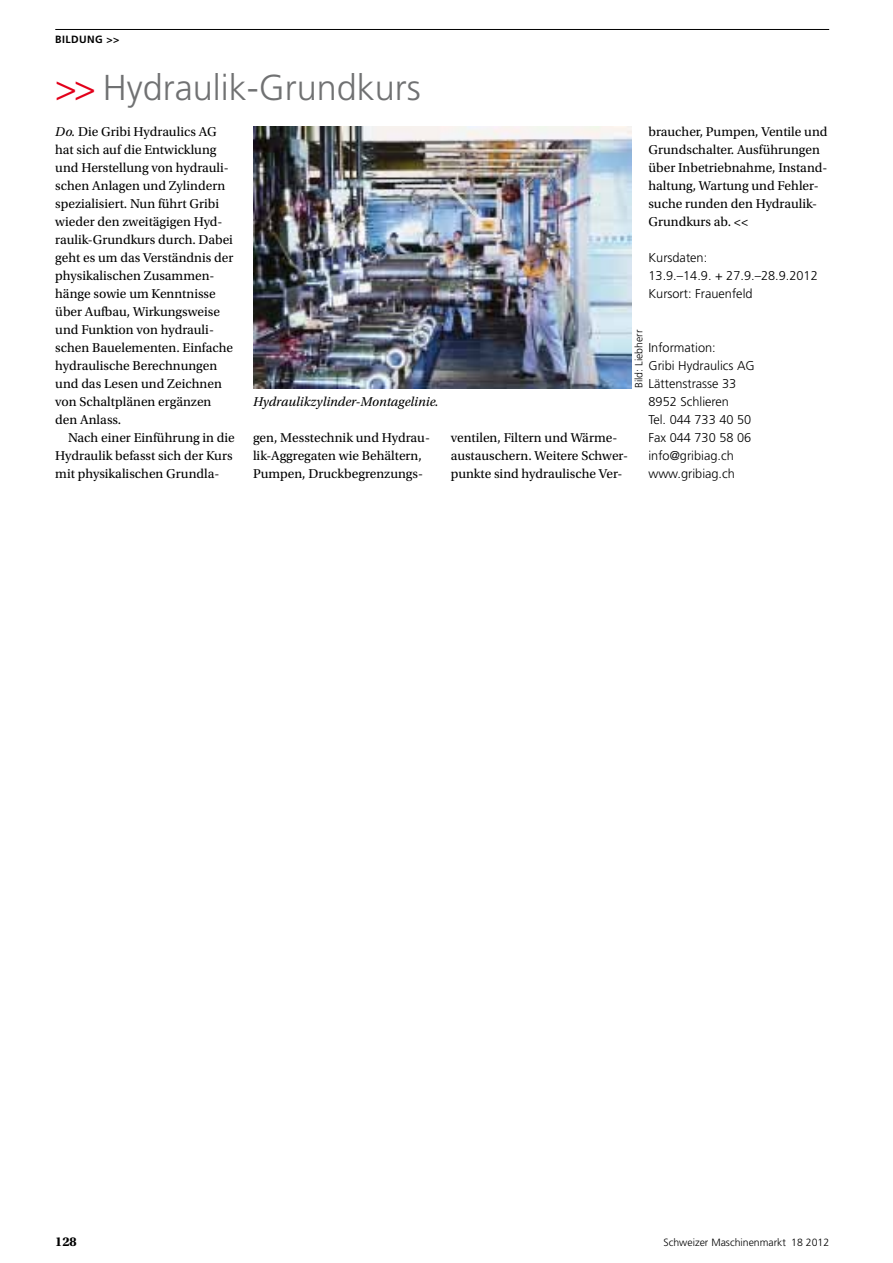
<style>
.page{position:relative;width:893px;height:1263px;background:#fff}
.page>*{position:absolute;margin:0;border:0;box-sizing:border-box;transform-origin:0 0}
.t1{font:300 36px "Frutiger LT Std";color:#707172}
.t2{font:13.5px/18px "Utopia Std";color:#000}
.t3{font:italic 13.5px "Utopia Std";color:#000}
.t4{font:700 13.5px "Utopia Std";color:#000}
.t5{font:300 12.75px/18px "Frutiger LT Std";color:#000}
.t6{font:300 10.5px "Frutiger LT Std";color:#000}
.t7{font:700 10.5px "Frutiger LT Std";letter-spacing:.04em;color:#000}
.s1{color:#e2001a}
.s2{font-style:italic}
</style>
<div class="page">
<hr style="left:55px;top:29px;width:774px;height:1px;background:#000">
<img style="left:253px;top:126px;width:378px;height:262px">
<p class="t7" style="left:55px;top:33px;width:66px">Bildung &gt;&gt;</p>
<h1 class="t1" style="left:55px;top:67px;width:367px"><span class="s1">&gt;&gt;</span> Hydraulik-Grundkurs</h1>
<p class="t2" style="left:55px;top:123px;width:180px"><span class="s2">Do.</span> Die Gribi Hydraulics AG hat sich auf die Entwicklung und Herstellung von hydrauli&shy;schen Anlagen und Zylindern spezialisiert. Nun führt Gribi wieder den zweitägigen Hyd&shy;raulik-Grundkurs durch. Dabei geht es um das Verständnis der physikalischen Zusammen&shy;hänge sowie um Kenntnisse über Aufbau, Wirkungsweise und Funktion von hydrauli&shy;schen Bauelementen. Einfache hydraulische Berechnungen und das Lesen und Zeichnen von Schaltplänen ergänzen den Anlass.</p>
<p class="t2" style="left:55px;top:429px;width:181px;text-indent:13px">Nach einer Einführung in die<br>Hydraulik befasst sich der Kurs mit physikalischen Grundla-</p>
<p class="t2" style="left:253px;top:429px;width:178px">gen, Messtechnik und Hydrau&shy;lik-Aggregaten wie Behältern,<br>Pumpen, Druckbegrenzungs-</p>
<p class="t2" style="left:451px;top:429px;width:179px">ventilen, Filtern und Wärme&shy;austauschern. Weitere Schwer&shy;punkte sind hydraulische Ver-</p>
<p class="t2" style="left:648px;top:123px;width:181px">braucher, Pumpen, Ventile und<br>Grundschalter. Ausführungen über Inbetriebnahme, Instand&shy;haltung, Wartung und Fehler&shy;suche runden den Hydraulik-<br>Grundkurs ab. &lt;&lt;</p>
<p class="t5" style="left:648px;top:249px;width:171px">Kursdaten:<br>13.9.–14.9. + 27.9.–28.9.2012<br>Kursort: Frauenfeld</p>
<p class="t6" style="left:633px;top:388px;width:60px;rotate:-90deg">Bild: Liebherr</p>
<p class="t5" style="left:648px;top:339px;width:108px">Information:<br>Gribi Hydraulics AG<br>Lättenstrasse 33<br>8952 Schlieren<br>Tel. 044 733 40 50<br>Fax 044 730 58 06 info@gribiag.ch www.gribiag.ch</p>
<p class="t3" style="left:253px;top:394px;width:187px">Hydraulikzylinder-Montagelinie.</p>
<p class="t4" style="left:55px;top:1234px;width:23px">128</p>
<p class="t6" style="left:663px;top:1236px;width:167px">Schweizer Maschinenmarkt 18 2012</p>
</div>
